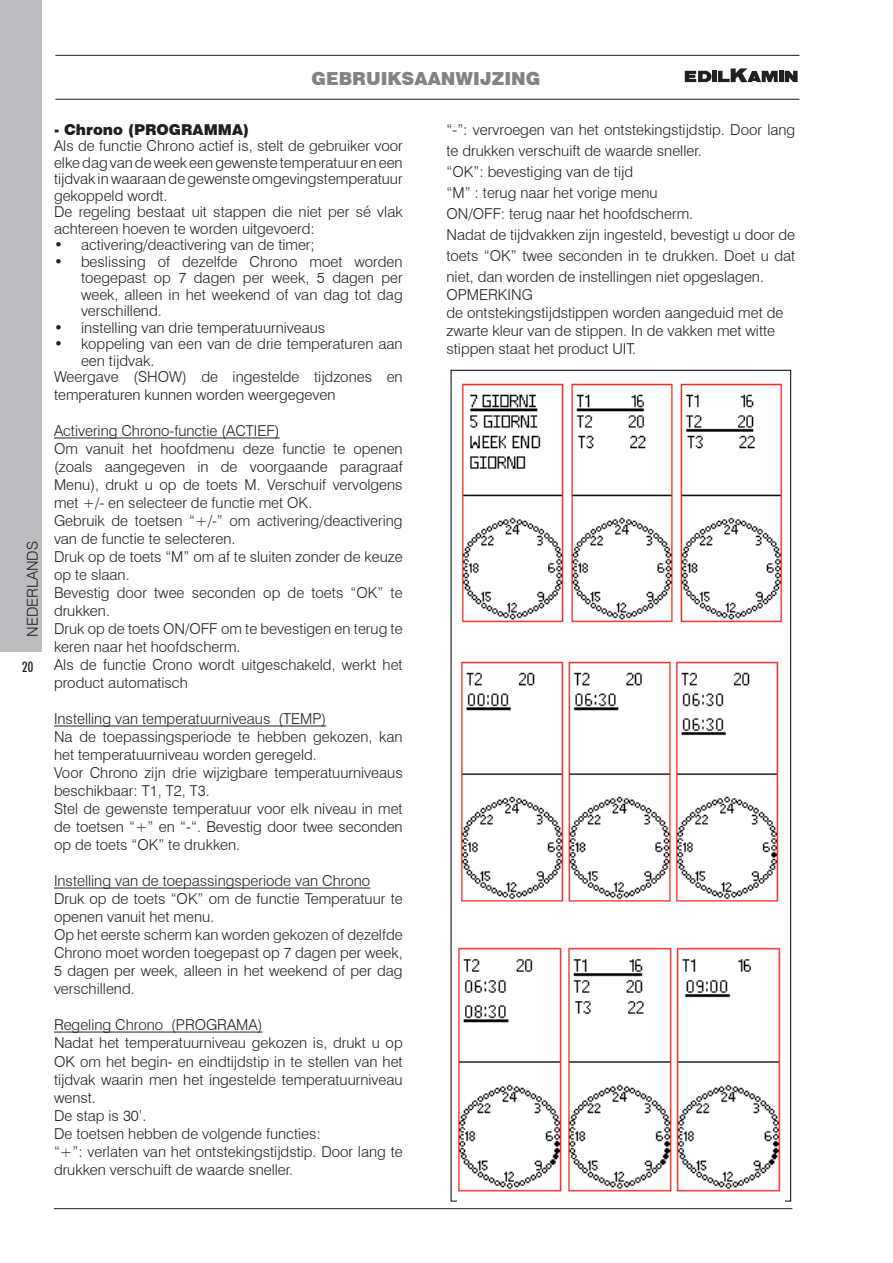
<style>
.page{position:relative;width:893px;height:1263px;background:#fff}
.page>*{position:absolute;margin:0;border:0;box-sizing:border-box;transform-origin:0 0}
.t1{font:900 18px "Swiss 721 BT";color:#808285}
.t2{font:300 15px/18px "Swiss 721 BT";color:#231f20}
.t3{font:900 15px "Swiss 721 BT";color:#231f20}
.t4{font:500 condensed 14.25px "Futura BT";color:#231f20}
</style>
<div class="page">
<div style="left:0;top:0;width:42px;height:652px;background:#bcbdc0"></div>
<hr style="left:54px;top:1208px;width:738px;height:1px;background:#231f20">
<hr style="left:55px;top:55px;width:744px;height:1px;background:#231f20">
<hr style="left:55px;top:99px;width:744px;height:1px;background:#231f20">
<hr style="left:779px;top:71px;width:4px;height:11px;background:#231f20">
<div style="left:712px;top:71px;width:5px;height:11px;background:#231f20"></div>
<svg style="left:685px;top:71px;width:26px;height:11px"></svg>
<svg style="left:718px;top:68px;width:60px;height:14px"></svg>
<svg style="left:785px;top:71px;width:13px;height:11px"></svg>
<hr style="left:54px;top:438px;width:226px;height:1px;background:#231f20">
<hr style="left:54px;top:726px;width:272px;height:1px;background:#231f20">
<hr style="left:54px;top:888px;width:316px;height:1px;background:#231f20">
<hr style="left:54px;top:1032px;width:208px;height:1px;background:#231f20">
<img style="left:461px;top:383px;width:322px;height:240px">
<img style="left:461px;top:661px;width:318px;height:241px">
<img style="left:458px;top:947px;width:323px;height:245px">
<p class="t2" style="left:24px;top:637px;width:98px;rotate:-90deg">NEDERLANDS</p>
<p class="t4" style="left:22px;top:658px;width:12px">20</p>
<p class="t1" style="left:311px;top:68px;width:231px">GEBRUIKSAANWIJZING</p>
<p class="t3" style="left:54px;top:120px;width:197px">- Chrono (PROGRAMMA)</p>
<p class="t2" style="left:54px;top:138px;width:350px;line-height:16.5px">Als de functie Chrono actief is, stelt de gebruiker voor elke dag van de week een gewenste temperatuur en een tijdvak in waaraan de gewenste omgevingstemperatuur gekoppeld wordt.<br>De regeling bestaat uit stappen die niet per sé vlak achtereen hoeven te worden uitgevoerd:</p>
<p class="t2" style="left:54px;top:236px;width:262px">• activering/deactivering van de timer;</p>
<p class="t2" style="left:81px;top:253px;width:323px;line-height:16.5px;text-align:justify;text-indent:-27px">• beslissing of dezelfde Chrono moet worden toegepast op 7 dagen per week, 5 dagen per week, alleen in het weekend of van dag tot dag verschillend.</p>
<p class="t2" style="left:54px;top:318px;width:273px">• instelling van drie temperatuurniveaus</p>
<p class="t2" style="left:54px;top:335px;width:350px">• koppeling van een van de drie temperaturen aan</p>
<p class="t2" style="left:81px;top:351px;width:75px">een tijdvak.</p>
<p class="t2" style="left:54px;top:368px;width:350px">Weergave (SHOW) de ingestelde tijdzones en</p>
<p class="t2" style="left:54px;top:386px;width:283px">temperaturen kunnen worden weergegeven</p>
<p class="t2" style="left:54px;top:422px;width:350px">Activering Chrono-functie (ACTIEF)<br>Om vanuit het hoofdmenu deze functie te openen (zoals aangegeven in de voorgaande paragraaf Menu), drukt u op de toets M. Verschuif vervolgens met +/- en selecteer de functie met OK.<br>Gebruik de toetsen “+/-” om activering/deactivering van de functie te selecteren.<br>Druk op de toets “M” om af te sluiten zonder de keuze op te slaan.<br>Bevestig door twee seconden op de toets “OK” te drukken.<br>Druk op de toets ON/OFF om te bevestigen en terug te keren naar het hoofdscherm.<br>Als de functie Crono wordt uitgeschakeld, werkt het product automatisch</p>
<p class="t2" style="left:54px;top:710px;width:350px">Instelling van temperatuurniveaus (TEMP)<br>Na de toepassingsperiode te hebben gekozen, kan het temperatuurniveau worden geregeld.<br>Voor Chrono zijn drie wijzigbare temperatuurniveaus beschikbaar: T1, T2, T3.<br>Stel de gewenste temperatuur voor elk niveau in met de toetsen “+” en “-“. Bevestig door twee seconden op de toets “OK” te drukken.</p>
<p class="t2" style="left:54px;top:872px;width:350px">Instelling van de toepassingsperiode van Chrono Druk op de toets “OK” om de functie Temperatuur te openen vanuit het menu.<br>Op het eerste scherm kan worden gekozen of dezelfde Chrono moet worden toegepast op 7 dagen per week, 5 dagen per week, alleen in het weekend of per dag verschillend.</p>
<p class="t2" style="left:54px;top:1016px;width:350px">Regeling Chrono (PROGRAMA)<br>Nadat het temperatuurniveau gekozen is, drukt u op OK om het begin- en eindtijdstip in te stellen van het tijdvak waarin men het ingestelde temperatuurniveau wenst.<br>De stap is 30’.<br>De toetsen hebben de volgende functies:<br>“+”: verlaten van het ontstekingstijdstip. Door lang te drukken verschuift de waarde sneller.</p>
<p class="t2" style="left:447px;top:119px;width:350px;line-height:21px">“-”: vervroegen van het ontstekingstijdstip. Door lang te drukken verschuift de waarde sneller.<br>“OK”: bevestiging van de tijd<br>“M” : terug naar het vorige menu<br>ON/OFF: terug naar het hoofdscherm.<br>Nadat de tijdvakken zijn ingesteld, bevestigt u door de toets “OK” twee seconden in te drukken. Doet u dat niet, dan worden de instellingen niet opgeslagen.</p>
<p class="t2" style="left:447px;top:285px;width:338px">OPMERKING<br>de ontstekingstijdstippen worden aangeduid met de zwarte kleur van de stippen. In de vakken met witte stippen staat het product UIT.</p>
</div>
